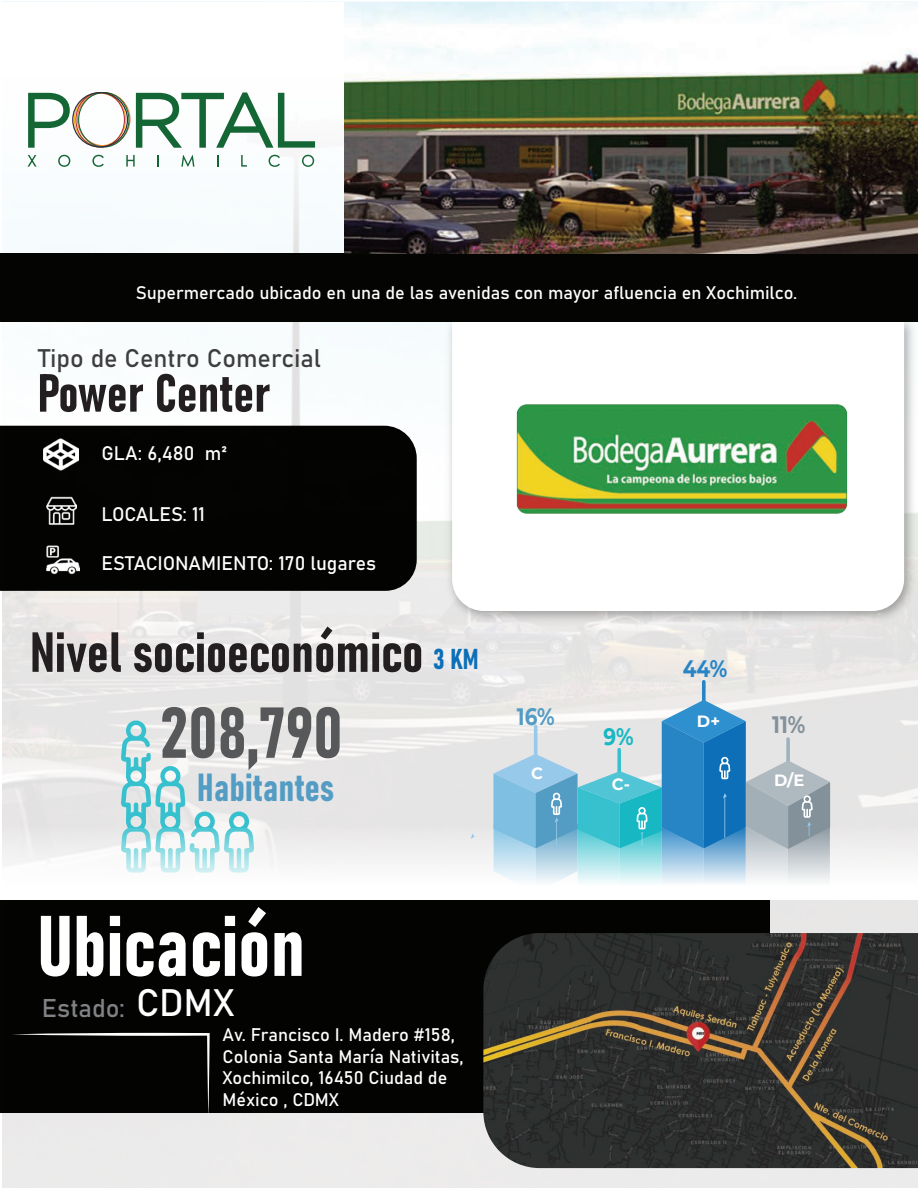
<style>
.page{position:relative;width:918px;height:1188px;background:#fff}
.page>*{position:absolute;margin:0;border:0;box-sizing:border-box;transform-origin:0 0}
.t1{font:84.6px "Bahnschrift";color:#fff}
.t2{font:70.95px "Bahnschrift";color:#57585a}
.t3{font:55.65px "Bahnschrift";color:#231f20}
.t4{font:52.8px "Bahnschrift";color:#231f20}
.t5{font:38.7px "Bahnschrift";color:#539cc4}
.t6{font:25.35px "Bahnschrift";color:#808285}
.t7{font:25.2px "Bahnschrift";color:#3e3e3f}
.t8{font:700 23.7px "Montserrat";color:#539cc4;scale:.84 1}
.t9{font:700 23.7px "Montserrat";color:#83919a;scale:.84 1}
.t10{font:700 23.7px "Montserrat";color:#2785c6;scale:.84 1}
.t11{font:700 23.7px "Montserrat";color:#17b8c4;scale:.84 1}
.t12{font:19.35px "Bahnschrift";color:#fff}
.t13{font:18px/21.6px "Bahnschrift";color:#fff}
.t14{font:700 16.2px "Montserrat";color:#fff}
.s1{font-size:28.5px;color:#0d6fb7}
.s2{font-size:37.8px;color:#fff}
</style>
<div class="page">
<img style="left:2px;top:322px;width:916px;height:866px">
<img style="left:442px;top:322px;width:476px;height:306px">
<svg style="left:452px;top:322px;width:452px;height:289px"></svg>
<div style="left:0;top:426px;width:417px;height:165px;background:#030402"></div>
<div style="left:0;top:2px;width:345px;height:252px;background:#fbfdfe"></div>
<div style="left:0;top:254px;width:918px;height:68px;background:#040503"></div>
<img style="left:44px;top:437px;width:34px;height:35px">
<img style="left:46px;top:496px;width:30px;height:30px">
<img style="left:47px;top:544px;width:32px;height:33px">
<svg style="left:121px;top:721px;width:133px;height:108px"></svg>
<svg style="left:2px;top:829px;width:916px;height:71px"></svg>
<svg style="left:702px;top:682px;width:4px;height:18px"></svg>
<svg style="left:471px;top:834px;width:4px;height:5px"></svg>
<svg style="left:493px;top:700px;width:337px;height:199px;background:#a1c9db"></svg>
<div style="left:0;top:900px;width:770px;height:213px;background:#040503"></div>
<img style="left:483px;top:933px;width:435px;height:235px">
<svg style="left:11px;top:1033px;width:199px;height:84px"></svg>
<img style="left:345px;top:2px;width:573px;height:252px">
<svg style="left:28px;top:92px;width:287px;height:56px"></svg>
<svg style="left:28px;top:155px;width:9px;height:12px"></svg>
<svg style="left:58px;top:155px;width:12px;height:12px"></svg>
<svg style="left:92px;top:155px;width:12px;height:12px"></svg>
<svg style="left:126px;top:155px;width:9px;height:12px"></svg>
<svg style="left:158px;top:155px;width:1px;height:12px"></svg>
<svg style="left:181px;top:155px;width:13px;height:12px"></svg>
<svg style="left:217px;top:155px;width:1px;height:12px"></svg>
<svg style="left:241px;top:155px;width:6px;height:12px"></svg>
<svg style="left:269px;top:155px;width:11px;height:12px"></svg>
<svg style="left:302px;top:155px;width:12px;height:12px"></svg>
<img style="left:506px;top:361px;width:352px;height:196px">
<p class="t13" style="left:136px;top:280px;width:663px">Supermercado ubicado en una de las avenidas con mayor afluencia en Xochimilco.</p>
<h3 class="t7" style="left:38px;top:339px;width:284px">Tipo de Centro Comercial</h3>
<h3 class="t4" style="left:38px;top:353px;width:235px">Power Center</h3>
<p class="t12" style="left:102px;top:438px;width:127px">GLA: 6,480 m²</p>
<p class="t12" style="left:102px;top:499px;width:105px">LOCALES: 11</p>
<p class="t12" style="left:102px;top:549px;width:276px">ESTACIONAMIENTO: 170 lugares</p>
<h3 class="t3" style="left:30px;top:610px;width:450px">Nivel socioeconómico <span class="s1">3 KM</span></h3>
<h2 class="t2" style="left:160px;top:679px;width:184px">208,790</h2>
<h3 class="t5" style="left:197px;top:758px;width:138px">Habitantes</h3>
<h3 class="t10" style="left:683px;top:652px;width:54px">44%</h3>
<h3 class="t8" style="left:517px;top:700px;width:46px">16%</h3>
<h3 class="t9" style="left:772px;top:707px;width:41px">11%</h3>
<p class="t14" style="left:697px;top:709px;width:25px">D+</p>
<h3 class="t11" style="left:603px;top:720px;width:38px">9%</h3>
<p class="t14" style="left:531px;top:762px;width:13px">C</p>
<p class="t14" style="left:612px;top:772px;width:20px">C-</p>
<p class="t14" style="left:774px;top:768px;width:32px">D/E</p>
<h1 class="t1" style="left:38px;top:882px;width:269px">Ubicación</h1>
<h3 class="t6" style="left:42px;top:989px;width:194px">Estado: <span class="s2">CDMX</span></h3>
<p class="t13" style="left:223px;top:1023px;width:243px">Av. Francisco I. Madero #158,<br>Colonia Santa María Nativitas,<br>Xochimilco, 16450 Ciudad de<br>México , CDMX</p>
</div>
